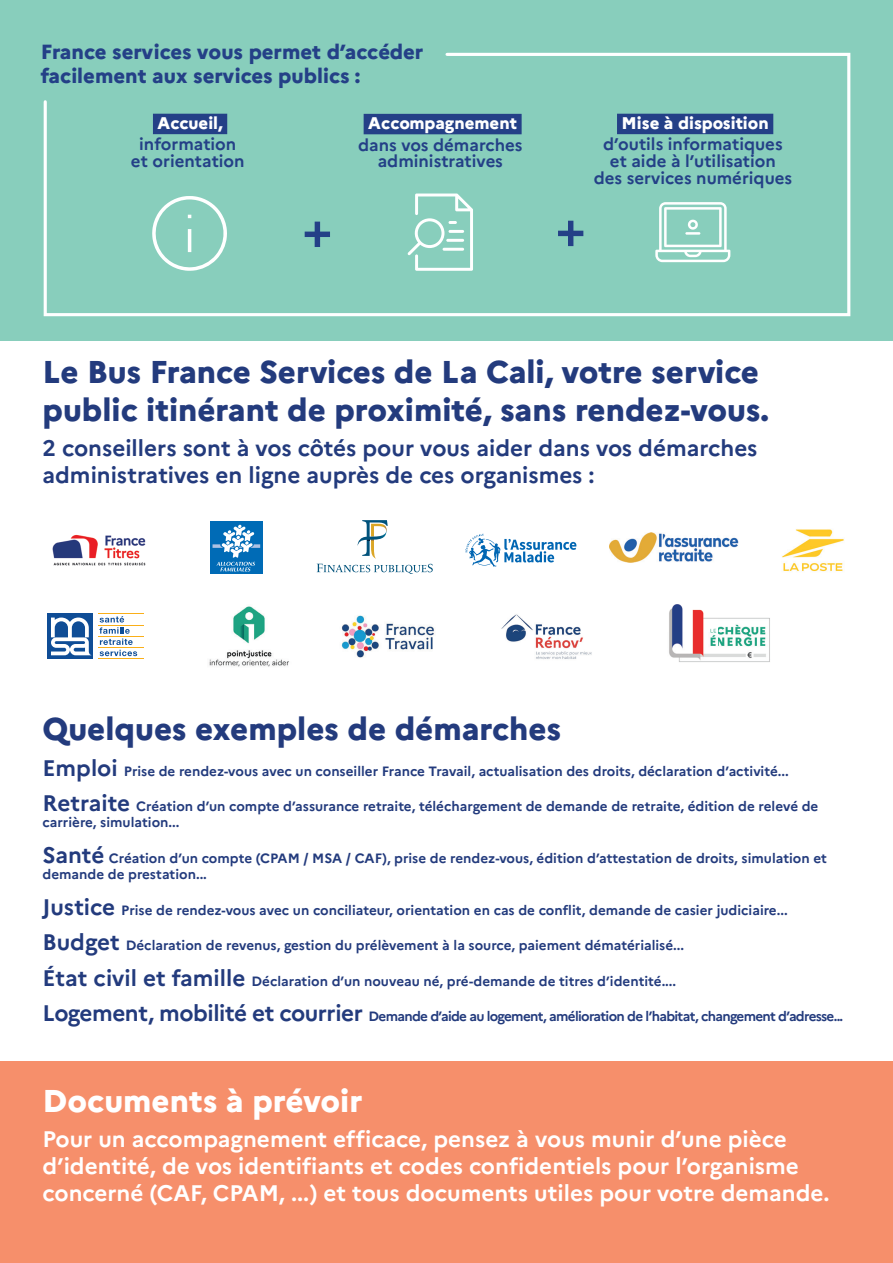
<style>
.page{position:relative;width:893px;height:1263px;background:#fff}
.page>*{position:absolute;margin:0;border:0;box-sizing:border-box;transform-origin:0 0}
.t1{font:800 31.5px/37.8px "Marianne";color:#233b7d}
.t2{font:800 31.5px "Marianne";color:#fff}
.t3{font:700 22.5px/27px "Marianne";color:#fff}
.t4{font:700 22.5px/27px "Marianne";color:#233b7d}
.t5{font:800 20.55px/24.6px "Marianne";color:#244087}
.t6{font:700 16.8px/16.8px "Marianne";color:#244087;text-align:center}
.t7{font:800 16.8px "Marianne";color:#fff}
.t8{font:700 13.5px/16.2px "Marianne";color:#233b7d}
.t9{font:700 13.5px "Marianne";letter-spacing:-.05em;color:#233b7d}
.s1{font-size:22.5px}
</style>
<div class="page">
<div style="left:0;top:0;width:893px;height:340px;background:#88cebc"></div>
<svg style="left:317px;top:520px;width:116px;height:54px"></svg>
<svg style="left:99px;top:616px;width:38px;height:40px"></svg>
<hr style="left:99px;top:614px;width:45px;height:1px;background:#faaf18">
<hr style="left:99px;top:625px;width:45px;height:1px;background:#faaf18">
<hr style="left:99px;top:636px;width:45px;height:1px;background:#faaf18">
<hr style="left:99px;top:647px;width:45px;height:1px;background:#faaf18">
<hr style="left:99px;top:658px;width:45px;height:1px;background:#faaf18">
<div style="left:47px;top:614px;width:46px;height:45px;background:#0f4d96"></div>
<svg style="left:51px;top:617px;width:40px;height:38px"></svg>
<img style="left:209px;top:606px;width:80px;height:61px">
<img style="left:341px;top:615px;width:93px;height:43px">
<img style="left:609px;top:532px;width:129px;height:30px">
<img style="left:782px;top:529px;width:62px;height:43px">
<img style="left:501px;top:614px;width:91px;height:45px">
<img style="left:669px;top:604px;width:101px;height:58px">
<img style="left:52px;top:534px;width:94px;height:32px">
<svg style="left:465px;top:534px;width:111px;height:32px"></svg>
<div style="left:210px;top:521px;width:52px;height:52px;background:#006bb6"></div>
<svg style="left:212px;top:525px;width:48px;height:46px"></svg>
<div style="left:0;top:1061px;width:893px;height:202px;background:#f68f6b"></div>
<svg style="left:43px;top:52px;width:808px;height:265px"></svg>
<h3 class="t5" style="left:41px;top:38px;width:384px">France services vous permet d’accéder facilement aux services publics :</h3>
<p class="t7" style="left:157px;top:110px;width:67px">Accueil,</p>
<p class="t6" style="left:131px;top:135px;width:115px">information et orientation</p>
<p class="t7" style="left:368px;top:110px;width:150px">Accompagnement</p>
<p class="t6" style="left:358px;top:135px;width:166px">dans vos démarches administratives</p>
<p class="t7" style="left:622px;top:110px;width:149px">Mise à disposition</p>
<p class="t6" style="left:594px;top:135px;width:200px">d’outils informatiques et aide à l’utilisation des services numériques</p>
<h1 class="t1" style="left:43px;top:350px;width:728px">Le Bus France Services de La Cali, votre service public itinérant de proximité, sans rendez-vous.</h1>
<h2 class="t4" style="left:43px;top:433px;width:716px">2 conseillers sont à vos côtés pour vous aider dans vos démarches administratives en ligne auprès de ces organismes :</h2>
<h1 class="t1" style="left:43px;top:707px;width:520px">Quelques exemples de démarches</h1>
<p class="t8" style="left:43px;top:762px;width:748px"><span class="s1">Emploi</span> Prise de rendez-vous avec un conseiller France Travail, actualisation des droits, déclaration d’activité...</p>
<p class="t8" style="left:43px;top:797px;width:777px"><span class="s1">Retraite</span> Création d’un compte d’assurance retraite, téléchargement de demande de retraite, édition de relevé de carrière, simulation...</p>
<p class="t8" style="left:43px;top:849px;width:786px"><span class="s1">Santé</span> Création d’un compte (CPAM / MSA / CAF), prise de rendez-vous, édition d’attestation de droits, simulation et demande de prestation...</p>
<p class="t8" style="left:43px;top:901px;width:747px"><span class="s1">Justice</span> Prise de rendez-vous avec un conciliateur, orientation en cas de conflit, demande de casier judiciaire...</p>
<p class="t8" style="left:43px;top:936px;width:643px"><span class="s1">Budget</span> Déclaration de revenus, gestion du prélèvement à la source, paiement dématérialisé...</p>
<p class="t8" style="left:43px;top:972px;width:635px"><span class="s1">État civil et famille</span> Déclaration d’un nouveau né, pré-demande de titres d’identité....</p>
<p class="t9" style="left:43px;top:1006px;width:802px"><span class="s1">Logement, mobilité et courrier</span> Demande d’aide au logement, amélioration de l’habitat, changement d’adresse...</p>
<h1 class="t2" style="left:43px;top:1076px;width:321px">Documents à prévoir</h1>
<h2 class="t3" style="left:43px;top:1124px;width:789px">Pour un accompagnement efficace, pensez à vous munir d’une pièce d’identité, de vos identifiants et codes confidentiels pour l’organisme concerné (CAF, CPAM, ...) et tous documents utiles pour votre demande.</h2>
</div>
